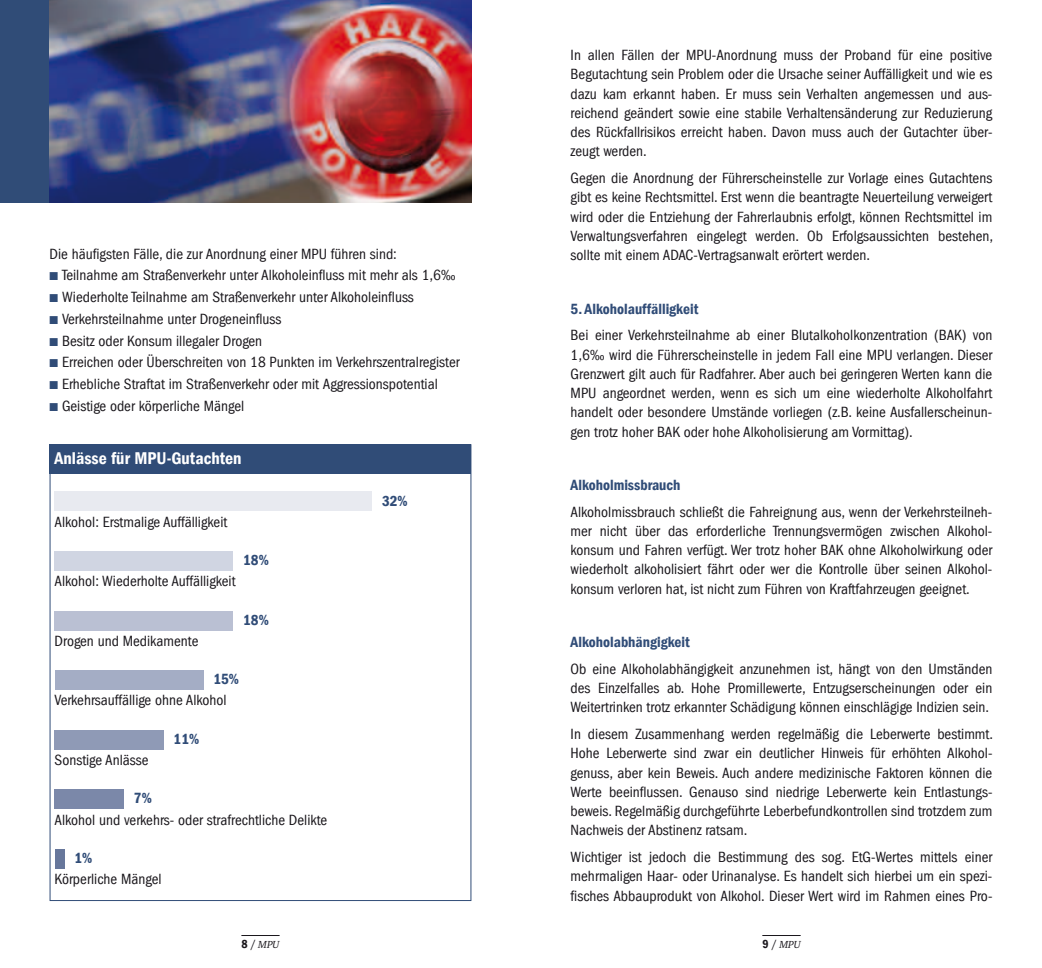
<style>
.page{position:relative;width:1042px;height:968px;background:#fff}
.page>*{position:absolute;margin:0;border:0;box-sizing:border-box;transform-origin:0 0}
.t1{font:17.5px "Franklin Gothic LT Com Dm Cn";color:#fff}
.t2{font:condensed 15.22px/19.2px "Franklin Gothic LT Com";color:#1a171c;text-align:justify}
.t3{font:15.22px "Franklin Gothic LT Com Dm Cn";color:#304c77}
.t4{font:italic 10.5px "Charter ITC Pro";letter-spacing:-.01em;color:#1a171c}
.s1{color:#304c77}
.s2{font-family:"Franklin Gothic LT Com Dm Cn";font-style:normal;font-size:12.25px}
.s3{font-family:"Franklin Gothic LT Com";font-style:normal;font-stretch:condensed;font-size:12.25px}
</style>
<div class="page">
<hr style="left:241px;top:935px;width:39px;height:1px;background:#1a171c">
<hr style="left:762px;top:935px;width:38px;height:1px;background:#1a171c">
<div style="left:50px;top:444px;width:421px;height:30px;background:#304c77"></div>
<div style="left:55px;top:491px;width:317px;height:20px;background:#e8eaf0"></div>
<div style="left:55px;top:551px;width:178px;height:19px;background:#d0d5e2"></div>
<div style="left:55px;top:789px;width:69px;height:20px;background:#7b88a9"></div>
<div style="left:55px;top:670px;width:148px;height:20px;background:#a4adc5"></div>
<div style="left:55px;top:848px;width:9px;height:20px;background:#67779b"></div>
<div style="left:55px;top:610px;width:178px;height:20px;background:#bac0d3"></div>
<div style="left:55px;top:729px;width:109px;height:20px;background:#8f9ab6"></div>
<div style="left:0;top:0;width:50px;height:202px;background:#304c77"></div>
<img style="left:50px;top:0;width:421px;height:202px">
<p class="t2" style="left:50px;top:244px;width:349px">Die häufigsten Fälle, die zur Anordnung einer MPU führen sind:</p>
<p class="t2" style="left:50px;top:266px;width:408px"><span class="s1">■</span> Teilnahme am Straßenverkehr unter Alkoholeinfluss mit mehr als 1,6‰</p>
<p class="t2" style="left:50px;top:287px;width:366px"><span class="s1">■</span> Wiederholte Teilnahme am Straßenverkehr unter Alkoholeinfluss</p>
<p class="t2" style="left:50px;top:309px;width:233px"><span class="s1">■</span> Verkehrsteilnahme unter Drogeneinfluss</p>
<p class="t2" style="left:50px;top:331px;width:214px"><span class="s1">■</span> Besitz oder Konsum illegaler Drogen</p>
<p class="t2" style="left:50px;top:353px;width:411px"><span class="s1">■</span> Erreichen oder Überschreiten von 18 Punkten im Verkehrszentralregister</p>
<p class="t2" style="left:50px;top:374px;width:390px"><span class="s1">■</span> Erhebliche Straftat im Straßenverkehr oder mit Aggressionspotential</p>
<p class="t2" style="left:50px;top:396px;width:196px"><span class="s1">■</span> Geistige oder körperliche Mängel</p>
<p class="t1" style="left:55px;top:448px;width:188px">Anlässe für MPU-Gutachten</p>
<p class="t2" style="left:55px;top:512px;width:174px">Alkohol: Erstmalige Auffälligkeit</p>
<p class="t2" style="left:55px;top:571px;width:182px">Alkohol: Wiederholte Auffälligkeit</p>
<p class="t3" style="left:243px;top:551px;width:27px">18%</p>
<p class="t2" style="left:55px;top:631px;width:145px">Drogen und Medikamente</p>
<p class="t3" style="left:243px;top:611px;width:27px">18%</p>
<p class="t3" style="left:213px;top:670px;width:27px">15%</p>
<p class="t2" style="left:55px;top:690px;width:174px">Verkehrsauffällige ohne Alkohol</p>
<p class="t2" style="left:55px;top:750px;width:95px">Sonstige Anlässe</p>
<p class="t3" style="left:174px;top:730px;width:27px">11%</p>
<p class="t3" style="left:134px;top:789px;width:19px">7%</p>
<p class="t2" style="left:55px;top:809px;width:274px">Alkohol und verkehrs- oder strafrechtliche Delikte</p>
<p class="t3" style="left:74px;top:849px;width:19px">1%</p>
<p class="t2" style="left:55px;top:869px;width:108px">Körperliche Mängel</p>
<p class="t3" style="left:382px;top:492px;width:27px">32%</p>
<p class="t2" style="left:570px;top:46px;width:423px">In allen Fällen der MPU-Anordnung muss der Proband für eine positive Begutachtung sein Problem oder die Ursache seiner Auffälligkeit und wie es dazu kam erkannt haben. Er muss sein Verhalten angemessen und aus&shy;reichend geändert sowie eine stabile Verhaltensänderung zur Reduzierung des Rückfallrisikos erreicht haben. Davon muss auch der Gutachter über&shy;zeugt werden.</p>
<p class="t2" style="left:570px;top:168px;width:424px">Gegen die Anordnung der Führerscheinstelle zur Vorlage eines Gutachtens gibt es keine Rechtsmittel. Erst wenn die beantragte Neuerteilung verweigert wird oder die Entziehung der Fahrerlaubnis erfolgt, können Rechtsmittel im Verwaltungsverfahren eingelegt werden. Ob Erfolgsaussichten bestehen, sollte mit einem ADAC-Vertragsanwalt erörtert werden.</p>
<p class="t3" style="left:570px;top:300px;width:129px">5. Alkoholauffälligkeit</p>
<p class="t2" style="left:570px;top:325px;width:423px">Bei einer Verkehrsteilnahme ab einer Blutalkoholkonzentration (BAK) von 1,6‰ wird die Führerscheinstelle in jedem Fall eine MPU verlangen. Dieser Grenzwert gilt auch für Radfahrer. Aber auch bei geringeren Werten kann die MPU angeordnet werden, wenn es sich um eine wiederholte Alkoholfahrt handelt oder besondere Umstände vorliegen (z.B. keine Ausfallerscheinun&shy;gen trotz hoher BAK oder hohe Alkoholisierung am Vormittag).</p>
<p class="t3" style="left:570px;top:476px;width:111px">Alkoholmissbrauch</p>
<p class="t2" style="left:570px;top:502px;width:423px">Alkoholmissbrauch schließt die Fahreignung aus, wenn der Verkehrsteilneh&shy;mer nicht über das erforderliche Trennungsvermögen zwischen Alkohol&shy;konsum und Fahren verfügt. Wer trotz hoher BAK ohne Alkoholwirkung oder wiederholt alkoholisiert fährt oder wer die Kontrolle über seinen Alkohol&shy;konsum verloren hat, ist nicht zum Führen von Kraftfahrzeugen geeignet.</p>
<p class="t3" style="left:570px;top:633px;width:121px">Alkoholabhängigkeit</p>
<p class="t2" style="left:570px;top:659px;width:423px">Ob eine Alkoholabhängigkeit anzunehmen ist, hängt von den Umständen des Einzelfalles ab. Hohe Promillewerte, Entzugserscheinungen oder ein Weitertrinken trotz erkannter Schädigung können einschlägige Indizien sein.</p>
<p class="t2" style="left:570px;top:724px;width:424px">In diesem Zusammenhang werden regelmäßig die Leberwerte bestimmt.<br>Hohe Leberwerte sind zwar ein deutlicher Hinweis für erhöhten Alkohol&shy;genuss, aber kein Beweis. Auch andere medizinische Faktoren können die Werte beeinflussen. Genauso sind niedrige Leberwerte kein Entlastungs&shy;beweis. Regelmäßig durchgeführte Leberbefundkontrollen sind trotzdem zum Nachweis der Abstinenz ratsam.</p>
<p class="t2" style="left:570px;top:847px;width:423px">Wichtiger ist jedoch die Bestimmung des sog. EtG-Wertes mittels einer mehrmaligen Haar- oder Urinanalyse. Es handelt sich hierbei um ein spezi&shy;fisches Abbauprodukt von Alkohol. Dieser Wert wird im Rahmen eines Pro-</p>
<p class="t4" style="left:241px;top:937px;width:40px"><span class="s2">8</span> <span class="s3">/</span> MPU</p>
<p class="t4" style="left:762px;top:937px;width:40px"><span class="s2">9</span> <span class="s3">/</span> MPU</p>
</div>
